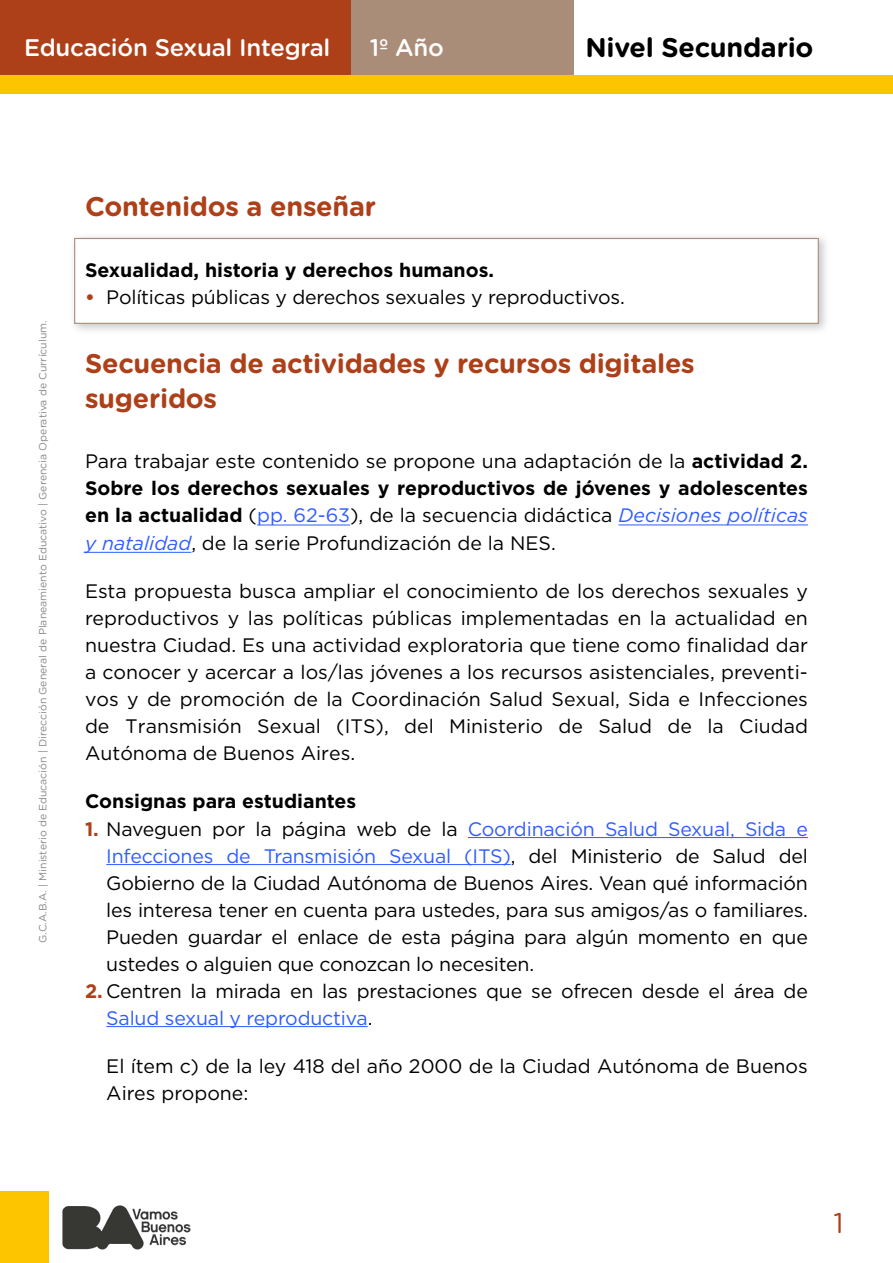
<style>
.page{position:relative;width:893px;height:1263px;background:#fff}
.page>*{position:absolute;margin:0;border:0;box-sizing:border-box;transform-origin:0 0}
.t1{font:28.5px "Gotham Rounded";color:#ad4019}
.t2{font:700 27px/34.5px "Gotham Rounded";letter-spacing:-.01em;color:#ad4019}
.t3{font:700 27px "Gotham Rounded";letter-spacing:-.01em;color:#000}
.t4{font:500 24px "Gotham Rounded";letter-spacing:-.01em;color:#fff}
.t5{font:19.5px/27px "Gotham";letter-spacing:-.01em;color:#000;text-align:justify}
.t6{font:700 19.5px "Gotham";color:#000}
.t7{font:10.5px "Gotham Rounded";color:#878787}
.s1{font-weight:700;color:#ad4019}
.s2{font-weight:700}
.s3{color:#305cff}
.s4{font-style:italic;color:#305cff}
.s5{font-family:"Gotham Rounded"}
</style>
<div class="page">
<div style="left:0;top:0;width:351px;height:79px;background:#ad4019"></div>
<div style="left:351px;top:0;width:223px;height:78px;background:#a98d78"></div>
<div style="left:0;top:1191px;width:48px;height:72px;background:#fdc500"></div>
<div style="left:0;top:75px;width:893px;height:19px;background:#fdc500"></div>
<div style="left:69px;top:233px;width:761px;height:102px;background:#000;opacity:.22"></div>
<div style="left:74px;top:238px;width:745px;height:86px;background:#fff;border:1px solid #a98d78"></div>
<hr style="left:257px;top:524px;width:93px;height:1px;background:#305cff">
<hr style="left:468px;top:837px;width:340px;height:1px;background:#305cff">
<hr style="left:106px;top:864px;width:405px;height:1px;background:#305cff">
<hr style="left:106px;top:1026px;width:262px;height:1px;background:#305cff">
<hr style="left:618px;top:524px;width:190px;height:1px;background:#305cff">
<hr style="left:85px;top:552px;width:106px;height:1px;background:#305cff">
<img style="left:62px;top:1205px;width:129px;height:45px">
<p class="t4" style="left:24px;top:31px;width:308px">Educación Sexual Integral</p>
<p class="t4" style="left:370px;top:31px;width:76px">1º Año</p>
<h2 class="t3" style="left:585px;top:28px;width:230px">Nivel Secundario</h2>
<p class="t7" style="left:36px;top:943px;width:624px;rotate:-90deg">G.C.A.B.A. | Ministerio de Educación | Dirección General de Planeamiento Educativo | Gerencia Operativa de Currículum.</p>
<h2 class="t2" style="left:85px;top:188px;width:293px">Contenidos a enseñar</h2>
<p class="t6" style="left:85px;top:257px;width:410px">Sexualidad, historia y derechos humanos.</p>
<p class="t5" style="left:85px;top:283px;width:541px"><span class="s1">•</span> Políticas públicas y derechos sexuales y reproductivos.</p>
<h2 class="t2" style="left:85px;top:345px;width:611px">Secuencia de actividades y recursos digitales sugeridos</h2>
<p class="t5" style="left:85px;top:448px;width:724px">Para trabajar este contenido se propone una adaptación de la <span class="s2">actividad 2.<br>Sobre los derechos sexuales y reproductivos de jóvenes y adolescentes en la actualidad</span> (<span class="s3">pp. 62-63</span>), de la secuencia didáctica <span class="s4">Decisiones políticas y natalidad</span>, de la serie Profundización de la NES.</p>
<p class="t5" style="left:85px;top:577px;width:724px">Esta propuesta busca ampliar el conocimiento de los derechos sexuales y reproductivos y las políticas públicas implementadas en la actualidad en nuestra Ciudad. Es una actividad exploratoria que tiene como finalidad dar a conocer y acercar a los/las jóvenes a los recursos asistenciales, preventi&shy;vos y de promoción de la Coordinación Salud Sexual, Sida e Infecciones de <span class="s5">T</span>ransmisión Sexual (ITS), del Ministerio de Salud de la Ciudad Autónoma de Buenos Aires.</p>
<p class="t6" style="left:85px;top:788px;width:273px">Consignas para estudiantes</p>
<p class="t5" style="left:106px;top:815px;width:703px;text-indent:-21px"><span class="s1">1.</span> Naveguen por la página web de la <span class="s3">Coordinación Salud Sexual, Sida e Infecciones de Transmisión Sexual (ITS)</span>, del Ministerio de Salud del Gobierno de la Ciudad Autónoma de Buenos Aires. Vean qué información les interesa tener en cuenta para ustedes, para sus amigos/as o familiares.<br>Pueden guardar el enlace de esta página para algún momento en que ustedes o alguien que conozcan lo necesiten.</p>
<p class="t5" style="left:106px;top:977px;width:703px;text-indent:-21px"><span class="s1">2.</span> Centren la mirada en las prestaciones que se ofrecen desde el área de<br><span class="s3">Salud sexual y reproductiva</span>.</p>
<p class="t5" style="left:106px;top:1052px;width:703px">El ítem c) de la ley 418 del año 2000 de la Ciudad Autónoma de Buenos<br>Aires propone:</p>
<h1 class="t1" style="left:833px;top:1203px;width:12px">1</h1>
</div>
